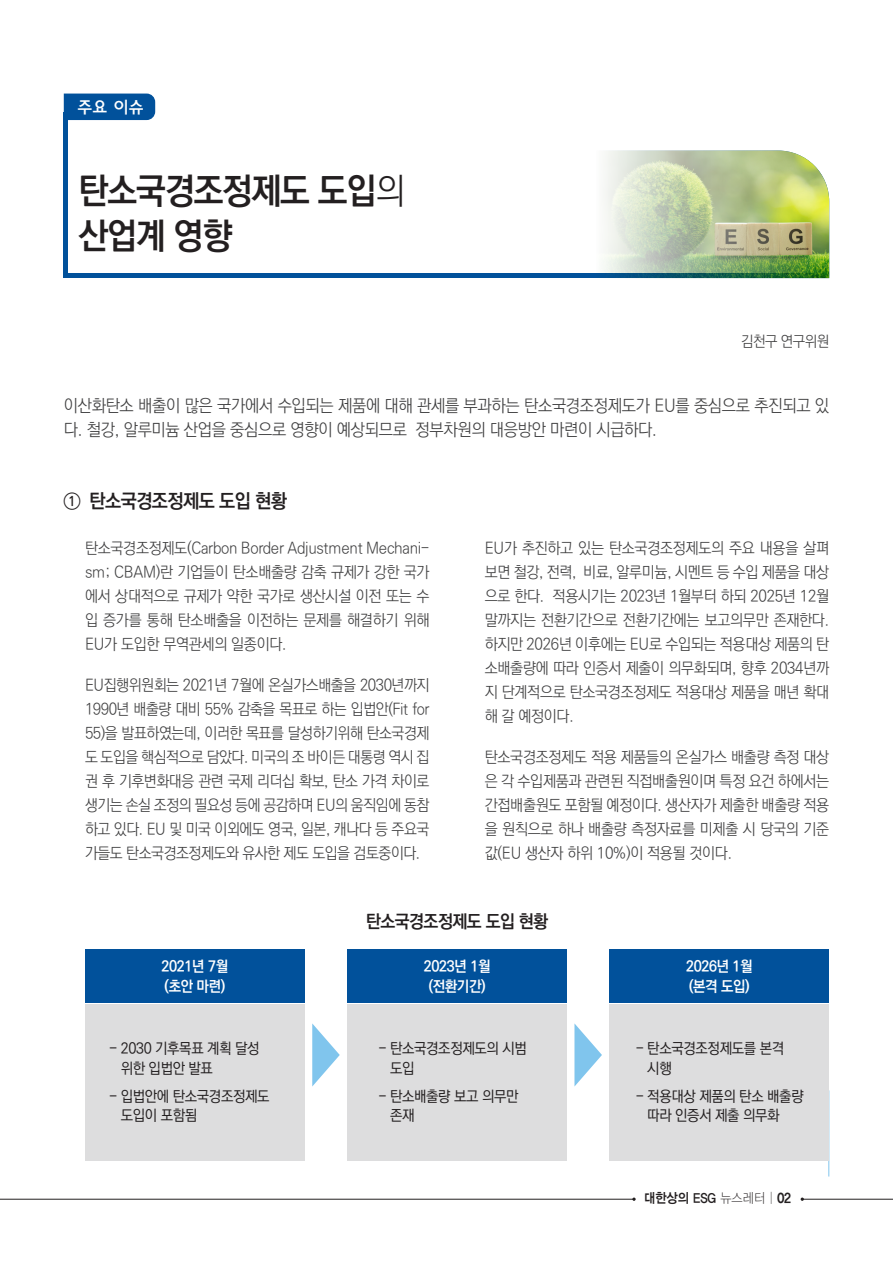
<style>
.page{position:relative;width:893px;height:1263px;background:#fff}
.page>*{position:absolute;margin:0;border:0;box-sizing:border-box;transform-origin:0 0}
.t1{font:700 36px "Ko Pub Dotum";letter-spacing:-.03em;color:#231f20;scale:.95 1}
.t2{font:700 19.5px "Ko Pub Dotum";letter-spacing:-.03em;color:#231f20;scale:.95 1}
.t3{font:700 18px "Ko Pub Dotum";letter-spacing:-.03em;color:#231f20;scale:.95 1}
.t4{font:300 17.25px/24px "Ko Pub Dotum";letter-spacing:-.02em;color:#3e3e3f;scale:.95 1}
.t5{font:16.5px "Cre V Go B";color:#fff}
.t6{font:300 15.75px/24px "Ko Pub Dotum";letter-spacing:-.02em;color:#3e3e3f;text-align:justify;scale:.95 1}
.t7{font:300 15.75px/24px "Ko Pub Dotum";letter-spacing:-.02em;color:#3e3e3f;text-align:justify;scale:.94 1}
.t8{font:500 15px/19.5px "Ko Pub Dotum";letter-spacing:-.025em;color:#231f20;scale:.95 1}
.t9{font:700 15px "Ko Pub Dotum";letter-spacing:-.025em;color:#fff;scale:.95 1}
.t10{font:300 15px "Ko Pub Dotum";letter-spacing:-.03em;color:#3e3e3f;scale:.95 1}
.t11{font:13.5px "YDVYGO34";color:#231f20;scale:.9 1}
.s1{font-weight:300}
.s2{font-family:"YDVYGO31"}
.s3{font-family:"YDVYGO35"}
</style>
<div class="page">
<hr style="left:0;top:1199px;width:635px;height:1px;background:#231f20">
<hr style="left:802px;top:1199px;width:91px;height:1px;background:#231f20">
<svg style="left:632px;top:1197px;width:4px;height:4px"></svg>
<hr style="left:64px;top:112px;width:4px;height:166px;background:#01519b">
<div style="left:64px;top:94px;width:91px;height:26px;background:#01519b"></div>
<hr style="left:64px;top:274px;width:765px;height:4px;background:#01519b">
<img style="left:595px;top:151px;width:234px;height:127px">
<hr style="left:828px;top:1090px;width:1px;height:86px;background:#80c5ed">
<div style="left:85px;top:949px;width:220px;height:53px;background:#01519b"></div>
<div style="left:85px;top:1004px;width:220px;height:157px;background:#ddddde"></div>
<div style="left:347px;top:949px;width:220px;height:53px;background:#01519b"></div>
<div style="left:347px;top:1004px;width:220px;height:157px;background:#ddddde"></div>
<div style="left:609px;top:949px;width:220px;height:53px;background:#01519b"></div>
<div style="left:609px;top:1004px;width:220px;height:157px;background:#ddddde"></div>
<svg style="left:312px;top:1023px;width:28px;height:63px"></svg>
<svg style="left:574px;top:1023px;width:28px;height:63px"></svg>
<p class="t5" style="left:78px;top:98px;width:67px">주요 이슈</p>
<p class="t1" style="left:79px;top:173px;width:345px">탄소국경조정제도 도입<span class="s1">의</span></p>
<p class="t1" style="left:79px;top:218px;width:164px">산업계 영향</p>
<p class="t10" style="left:741px;top:334px;width:94px">김천구 연구위원</p>
<p class="t4" style="left:64px;top:394px;width:807px">이산화탄소 배출이 많은 국가에서 수입되는 제품에 대해 관세를 부과하는 탄소국경조정제도가 EU를 중심으로 추진되고 있 다. 철강, 알루미늄 산업을 중심으로 영향이 예상되므로 정부차원의 대응방안 마련이 시급하다.</p>
<p class="t2" style="left:64px;top:492px;width:236px">① 탄소국경조정제도 도입 현황</p>
<p class="t6" style="left:85px;top:537px;width:364px">탄소국경조정제도(Carbon Border Adjustment Mechani&shy;sm; CBAM)란 기업들이 탄소배출량 감축 규제가 강한 국가 에서 상대적으로 규제가 약한 국가로 생산시설 이전 또는 수 입 증가를 통해 탄소배출을 이전하는 문제를 해결하기 위해 EU가 도입한 무역관세의 일종이다.</p>
<p class="t7" style="left:85px;top:674px;width:368px">EU집행위원회는 2021년 7월에 온실가스배출을 2030년까지 1990년 배출량 대비 55% 감축을 목표로 하는 입법안(Fit for 55)을 발표하였는데, 이러한 목표를 달성하기위해 탄소국경제 도 도입을 핵심적으로 담았다. 미국의 조 바이든 대통령 역시 집 권 후 기후변화대응 관련 국제 리더십 확보, 탄소 가격 차이로 생기는 손실 조정의 필요성 등에 공감하며 EU의 움직임에 동참 하고 있다. EU 및 미국 이외에도 영국, 일본, 캐나다 등 주요국 가들도 탄소국경조정제도와 유사한 제도 도입을 검토중이다.</p>
<p class="t6" style="left:485px;top:537px;width:364px">EU가 추진하고 있는 탄소국경조정제도의 주요 내용을 살펴 보면 철강, 전력, 비료, 알루미늄, 시멘트 등 수입 제품을 대상 으로 한다. 적용시기는 2023년 1월부터 하되 2025년 12월 말까지는 전환기간으로 전환기간에는 보고의무만 존재한다. 하지만 2026년 이후에는 EU로 수입되는 적용대상 제품의 탄 소배출량에 따라 인증서 제출이 의무화되며, 향후 2034년까 지 단계적으로 탄소국경조정제도 적용대상 제품을 매년 확대 해 갈 예정이다.</p>
<p class="t6" style="left:485px;top:746px;width:364px">탄소국경조정제도 적용 제품들의 온실가스 배출량 측정 대상 은 각 수입제품과 관련된 직접배출원이며 특정 요건 하에서는 간접배출원도 포함될 예정이다. 생산자가 제출한 배출량 적용 을 원칙으로 하나 배출량 측정자료를 미제출 시 당국의 기준 값(EU 생산자 하위 10%)이 적용될 것이다.</p>
<p class="t9" style="left:162px;top:959px;width:72px">2021년 7월</p>
<p class="t9" style="left:165px;top:979px;width:65px">(초안 마련)</p>
<p class="t8" style="left:121px;top:1039px;width:148px;text-indent:-12px">- 2030 기후목표 계획 달성 위한 입법안 발표</p>
<p class="t8" style="left:121px;top:1087px;width:158px;text-indent:-12px">- 입법안에 탄소국경조정제도 도입이 포함됨</p>
<p class="t3" style="left:366px;top:912px;width:193px">탄소국경조정제도 도입 현황</p>
<p class="t9" style="left:424px;top:959px;width:72px">2023년 1월</p>
<p class="t9" style="left:429px;top:979px;width:61px">(전환기간)</p>
<p class="t8" style="left:390px;top:1039px;width:146px;text-indent:-12px">- 탄소국경조정제도의 시범 도입</p>
<p class="t8" style="left:390px;top:1087px;width:137px;text-indent:-12px">- 탄소배출량 보고 의무만 존재</p>
<p class="t9" style="left:686px;top:959px;width:72px">2026년 1월</p>
<p class="t9" style="left:689px;top:979px;width:65px">(본격 도입)</p>
<p class="t8" style="left:647px;top:1039px;width:146px;text-indent:-12px">- 탄소국경조정제도를 본격 시행</p>
<p class="t8" style="left:647px;top:1087px;width:166px;text-indent:-12px">- 적용대상 제품의 탄소 배출량 따라 인증서 제출 의무화</p>
<p class="t11" style="left:644px;top:1190px;width:165px">대한상의 ESG <span class="s2">뉴스레터 |</span> <span class="s3">02</span></p>
</div>
